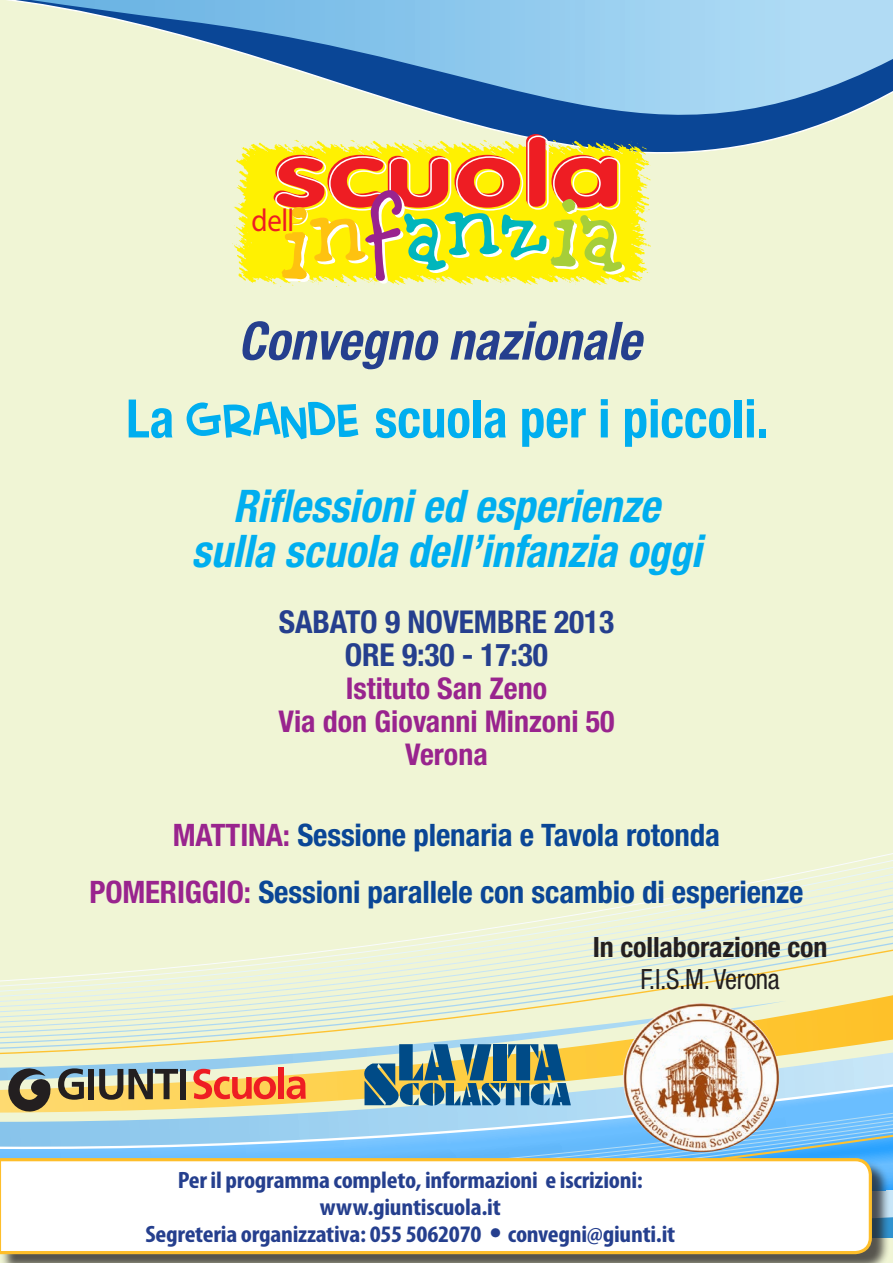
<style>
.page{position:relative;width:893px;height:1263px;background:#f0f5d5}
.page>*{position:absolute;margin:0;border:0;box-sizing:border-box;transform-origin:0 0}
.t1{font:900 93.6px "VAG Rounded Std";color:#ee1d23;scale:1.33 1}
.t2{font:700 condensed 53.1px "Helvetica Neue LT Std";color:#00aeef;scale:.96 1}
.t3{font:italic 700 condensed 52.8px "Helvetica Neue LT Std";color:#253f8e;scale:.96 1}
.t4{font:italic 700 condensed 45px "Helvetica Neue LT Std";color:#00aeef;scale:.96 1}
.t5{font:italic 700 31.8px "Dante MT Std";color:#ee1d23;scale:.9 1}
.t6{font:700 condensed 31.5px "Helvetica Neue LT Std";letter-spacing:-.005em;color:#253f8e}
.t7{font:700 condensed 30.9px "Helvetica Neue LT Std";letter-spacing:-.005em;color:#0a4696}
.t8{font:700 condensed 30px "Helvetica Neue LT Std";color:#99248e}
.t9{font:700 condensed 27.9px/32.2px "Helvetica Neue LT Std";letter-spacing:-.005em;color:#231f20;text-align:center}
.t10{font:700 condensed 23.7px "Myriad Pro";letter-spacing:-.01em;color:#253f8e;scale:1.09 1}
.s1{font-family:"Creative Block BB";font-weight:400;font-stretch:normal;font-size:54px}
.s2{color:#99248e}
.s3{font-size:30px;color:#99248e}
.s4{font-weight:400}
.s5{font-family:"Helvetica Neue LT Std";font-size:25.95px}
</style>
<div class="page">
<svg style="left:0;top:853px;width:893px;height:373px"></svg>
<svg style="left:0;top:995px;width:893px;height:117px"></svg>
<svg style="left:31px;top:0;width:862px;height:154px"></svg>
<img style="left:233px;top:132px;width:419px;height:155px">
<svg style="left:274px;top:135px;width:352px;height:149px"></svg>
<svg style="left:99px;top:1069px;width:79px;height:31px"></svg>
<svg style="left:7px;top:1067px;width:45px;height:46px"></svg>
<div style="left:88px;top:1069px;width:6px;height:30px;background:#231f20"></div>
<svg style="left:58px;top:1068px;width:26px;height:32px"></svg>
<div style="left:180px;top:1069px;width:6px;height:30px;background:#231f20"></div>
<svg style="left:193px;top:1069px;width:83px;height:30px"></svg>
<div style="left:279px;top:1067px;width:5px;height:32px;background:#ee1d23"></div>
<svg style="left:287px;top:1076px;width:19px;height:23px"></svg>
<div style="left:0;top:1160px;width:891px;height:103px;background:#231f20;opacity:.75"></div>
<svg style="left:0;top:1156px;width:873px;height:100px"></svg>
<svg style="left:361px;top:1044px;width:210px;height:62px"></svg>
<img style="left:623px;top:1003px;width:156px;height:149px">
<p class="t1" style="left:272px;top:117px;width:264px">scuola</p>
<p class="t5" style="left:251px;top:200px;width:49px">dell</p>
<p class="t3" style="left:238px;top:309px;width:421px">Convegno nazionale</p>
<p class="t2" style="left:126px;top:386px;width:671px">La <span class="s1">GRANDE</span> scuola per i piccoli.</p>
<p class="t4" style="left:233px;top:479px;width:446px">Riflessioni ed esperienze</p>
<p class="t4" style="left:192px;top:524px;width:532px">sulla scuola dell’infanzia oggi</p>
<p class="t6" style="left:279px;top:603px;width:337px">SABATO 9 NOVEMBRE 2013</p>
<p class="t6" style="left:345px;top:636px;width:205px">ORE 9:30 - 17:30</p>
<p class="t8" style="left:346px;top:670px;width:203px">Istituto San Zeno</p>
<p class="t8" style="left:278px;top:703px;width:338px">Via don Giovanni Minzoni 50</p>
<p class="t8" style="left:405px;top:736px;width:84px">Verona</p>
<p class="t7" style="left:173px;top:816px;width:549px"><span class="s2">MATTINA</span><span class="s3">:</span> Sessione plenaria e Tavola rotonda</p>
<p class="t7" style="left:89px;top:873px;width:716px"><span class="s2">POMERIGGIO</span><span class="s3">:</span> Sessioni parallele con scambio di esperienze</p>
<p class="t9" style="left:593px;top:931px;width:236px">In collaborazione con<br><span class="s4">F.I.S.M. Verona</span></p>
<p class="t10" style="left:178px;top:1165px;width:428px">Per il programma completo, informazioni e iscrizioni:</p>
<p class="t10" style="left:320px;top:1192px;width:167px">www.giuntiscuola.it</p>
<p class="t10" style="left:145px;top:1219px;width:488px">Segreteria organizzativa: 055 5062070 <span class="s5">•</span> convegni@giunti.it</p>
</div>
